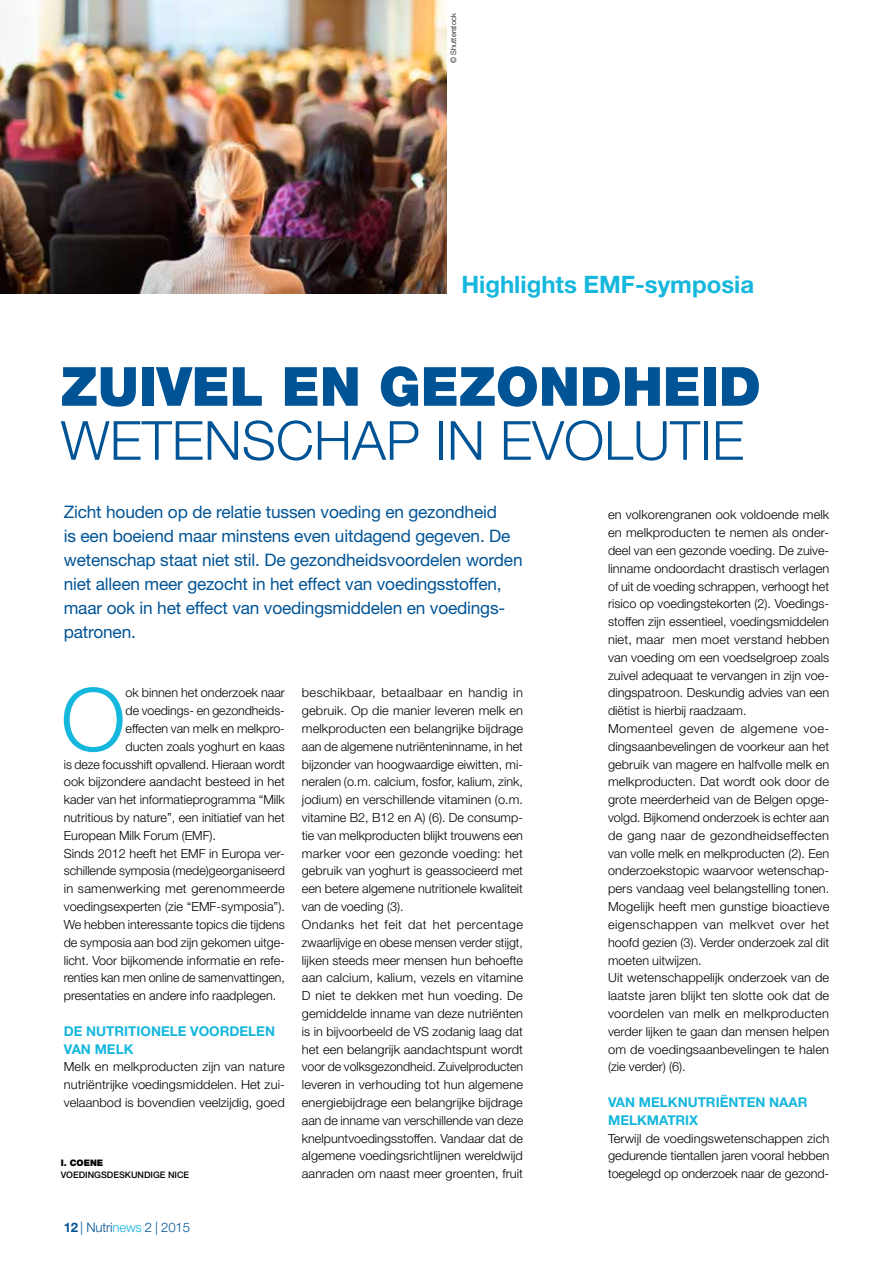
<style>
.page{position:relative;width:893px;height:1263px;background:#fff}
.page>*{position:absolute;margin:0;border:0;box-sizing:border-box;transform-origin:0 0}
.t1{font:300 87.45px "Helvetica Neue LT Std";color:#15b7dd}
.t2{font:300 54px "Helvetica Neue LT Std";color:#005496}
.t3{font:900 54px "Helvetica Neue LT Std";color:#005496}
.t4{font:700 24px "Helvetica Neue LT Std";color:#15b7dd}
.t5{font:17.25px/24px "Helvetica Neue LT Std";letter-spacing:-.01em;color:#005496}
.t6{font:700 13.5px/17.9px "Helvetica Neue LT Std";color:#15b7dd}
.t7{font:300 13.2px "Helvetica Neue LT Std";letter-spacing:-.01em;color:#005496}
.t8{font:300 12.6px/17.9px "Helvetica Neue LT Std";color:#000;text-align:justify}
.t9{font:500 9px "Helvetica Neue LT Std";color:#000}
.t10{font:900 9px "Helvetica Neue LT Std";color:#000}
.t11{font:300 7.5px "Helvetica Neue LT Std";color:#000}
.s1{font-weight:700}
.s2{font-size:13.5px}
.s3{color:#15b7dd}
</style>
<div class="page">
<img style="left:0;top:0;width:446px;height:293px">
<p class="t11" style="left:449px;top:63px;width:51px;rotate:-90deg">© Shutterstock</p>
<h3 class="t4" style="left:461px;top:270px;width:294px">Highlights EMF-symposia</h3>
<h2 class="t3" style="left:61px;top:354px;width:702px">ZUIVEL EN GEZONDHEID</h2>
<h2 class="t2" style="left:61px;top:408px;width:685px">WETENSCHAP IN EVOLUTIE</h2>
<p class="t5" style="left:64px;top:500px;width:460px">Zicht houden op de relatie tussen voeding en gezondheid<br>is een boeiend maar minstens even uitdagend gegeven. De wetenschap staat niet stil. De gezondheidsvoordelen worden niet alleen meer gezocht in het effect van voedingsstoffen, maar ook in het effect van voedingsmiddelen en voedings&shy;patronen.</p>
<h1 class="t1" style="left:61px;top:666px;width:66px">O</h1>
<p class="t8" style="left:126px;top:684px;width:161px">ok binnen het onderzoek naar</p>
<p class="t8" style="left:126px;top:701px;width:161px">de voedings- en gezondheids-</p>
<p class="t8" style="left:126px;top:719px;width:161px">effecten van melk en melkpro-</p>
<p class="t8" style="left:126px;top:737px;width:161px">ducten zoals yoghurt en kaas</p>
<p class="t8" style="left:64px;top:755px;width:223px">is deze focusshift opvallend. Hieraan wordt</p>
<p class="t8" style="left:64px;top:773px;width:223px">ook bijzondere aandacht besteed in het</p>
<p class="t8" style="left:64px;top:790px;width:223px">kader van het informatieprogramma “Milk</p>
<p class="t8" style="left:64px;top:808px;width:223px">nutritious by nature”, een initiatief van het</p>
<p class="t8" style="left:64px;top:826px;width:154px">European Milk Forum (EMF).</p>
<p class="t8" style="left:64px;top:844px;width:223px">Sinds 2012 heeft het EMF in Europa ver-</p>
<p class="t8" style="left:64px;top:862px;width:223px">schillende symposia (mede)georganiseerd</p>
<p class="t8" style="left:64px;top:880px;width:223px">in samenwerking met gerenommeerde</p>
<p class="t8" style="left:64px;top:897px;width:223px">voedingsexperten (zie “EMF-symposia”).</p>
<p class="t8" style="left:64px;top:915px;width:223px">We hebben interessante topics die tijdens</p>
<p class="t8" style="left:64px;top:933px;width:223px">de symposia aan bod zijn gekomen uitge-</p>
<p class="t8" style="left:64px;top:951px;width:223px">licht. Voor bijkomende informatie en refe-</p>
<p class="t8" style="left:64px;top:969px;width:223px">renties kan men online de samenvattingen,</p>
<p class="t8" style="left:64px;top:986px;width:214px">presentaties en andere info raadplegen.</p>
<p class="t6" style="left:64px;top:1022px;width:213px">DE NUTRITIONELE VOORDELEN<br>VAN MELK</p>
<p class="t8" style="left:64px;top:1058px;width:223px">Melk en melkproducten zijn van nature nutriëntrijke voedingsmiddelen. Het zui&shy;velaanbod is bovendien veelzijdig, goed</p>
<p class="t10" style="left:61px;top:1158px;width:44px">I. COENE</p>
<p class="t9" style="left:61px;top:1170px;width:130px">VOEDINGSDESKUNDIGE NICE</p>
<p class="t7" style="left:64px;top:1219px;width:128px"><span class="s1">12</span> <span class="s2">|</span> Nutri<span class="s3">news</span> 2 | 2015</p>
<p class="t8" style="left:302px;top:684px;width:223px;text-align:left">beschikbaar, betaalbaar en handig in gebruik. Op die manier leveren melk en melkproducten een belangrijke bijdrage aan de algemene nutriënteninname, in het bijzonder van hoogwaardige eiwitten, mi&shy;neralen (o.m. calcium, fosfor, kalium, zink, jodium) en verschillende vitaminen (o.m. vitamine B2, B12 en A) (6). De consump&shy;tie van melkproducten blijkt trouwens een marker voor een gezonde voeding: het gebruik van yoghurt is geassocieerd met een betere algemene nutritionele kwaliteit van de voeding (3).<br>Ondanks het feit dat het percentage zwaarlijvige en obese mensen verder stijgt, lijken steeds meer mensen hun behoefte aan calcium, kalium, vezels en vitamine D niet te dekken met hun voeding. De gemiddelde inname van deze nutriënten is in bijvoorbeeld de VS zodanig laag dat het een belangrijk aandachtspunt wordt voor de volksgezondheid. Zuivelproducten leveren in verhouding tot hun algemene energiebijdrage een belangrijke bijdrage aan de inname van verschillende van deze knelpuntvoedingsstoffen. Vandaar dat de algemene voedingsrichtlijnen wereldwijd aanraden om naast meer groenten, fruit</p>
<p class="t8" style="left:608px;top:506px;width:223px;text-align:left">en volkorengranen ook voldoende melk en melkproducten te nemen als onder&shy;deel van een gezonde voeding. De zuive&shy;linname ondoordacht drastisch verlagen of uit de voeding schrappen, verhoogt het risico op voedingstekorten (2). Voedings&shy;stoffen zijn essentieel, voedingsmiddelen niet, maar men moet verstand hebben van voeding om een voedselgroep zoals zuivel adequaat te vervangen in zijn voe&shy;dingspatroon. Deskundig advies van een diëtist is hierbij raadzaam.<br>Momenteel geven de algemene voe&shy;dingsaanbevelingen de voorkeur aan het gebruik van magere en halfvolle melk en melkproducten. Dat wordt ook door de grote meerderheid van de Belgen opge&shy;volgd. Bijkomend onderzoek is echter aan de gang naar de gezondheidseffecten van volle melk en melkproducten (2). Een onderzoekstopic waarvoor wetenschap&shy;pers vandaag veel belangstelling tonen.<br>Mogelijk heeft men gunstige bioactieve eigenschappen van melkvet over het hoofd gezien (3). Verder onderzoek zal dit moeten uitwijzen.<br>Uit wetenschappelijk onderzoek van de laatste jaren blijkt ten slotte ook dat de voordelen van melk en melkproducten verder lijken te gaan dan mensen helpen om de voedingsaanbevelingen te halen (zie verder) (6).</p>
<p class="t6" style="left:608px;top:1093px;width:201px">VAN MELKNUTRIËNTEN NAAR<br>MELKMATRIX</p>
<p class="t8" style="left:608px;top:1129px;width:223px">Terwijl de voedingswetenschappen zich gedurende tientallen jaren vooral hebben toegelegd op onderzoek naar de gezond-</p>
</div>
